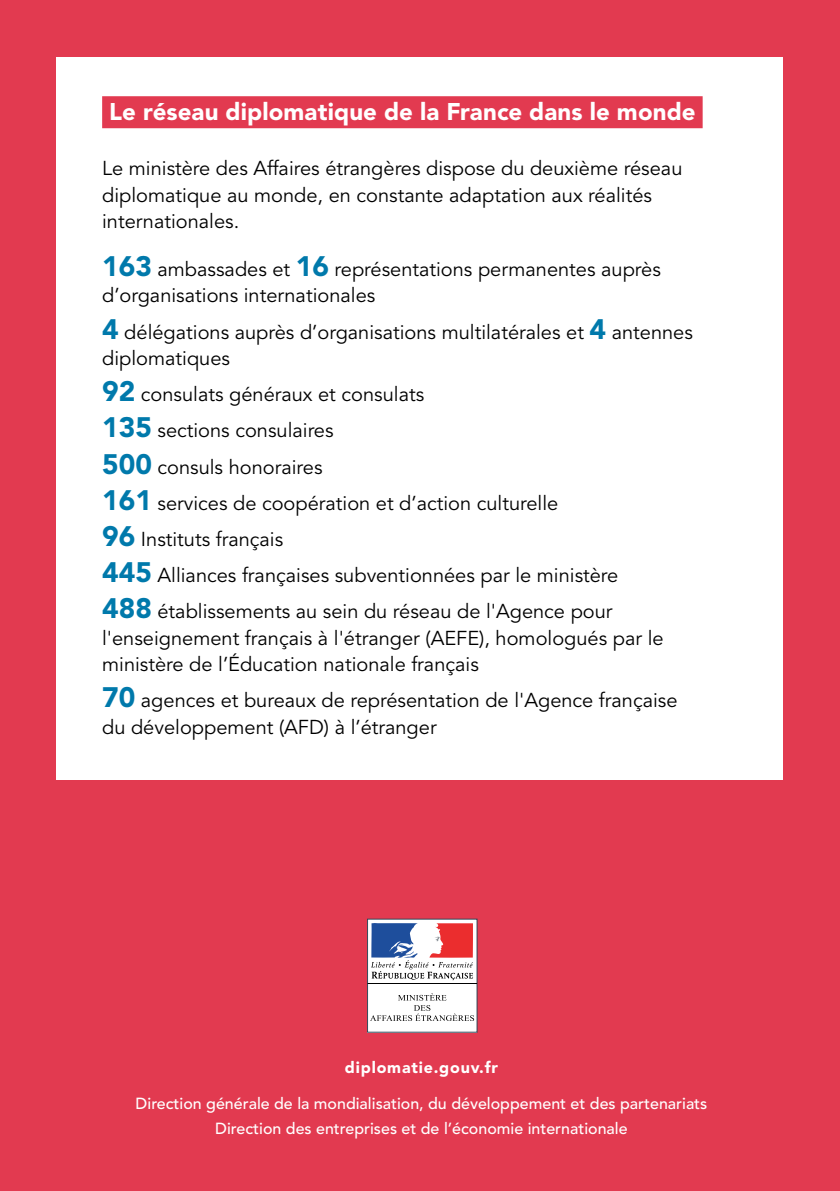
<style>
.page{position:relative;width:840px;height:1191px;background:#fff}
.page>*{position:absolute;margin:0;border:0;box-sizing:border-box;transform-origin:0 0}
.t1{font:900 24px "Avenir LT Std";letter-spacing:.005em;color:#fff}
.t2{font:20px/26.6px "Avenir LT Std";color:#000}
.t3{font:500 16px/24.8px "Avenir LT Std";color:#fff;text-align:center}
.t4{font:900 16px "Avenir LT Std";letter-spacing:.05em;color:#fff}
.s1{font-weight:900;font-size:28px;color:#0079ab}
</style>
<div class="page">
<div style="left:0;top:0;width:839px;height:1191px;background:#e23a50"></div>
<div style="left:57px;top:57px;width:725px;height:722px;background:#fff"></div>
<div style="left:102px;top:96px;width:600px;height:32px;background:#e23a50"></div>
<div style="left:367px;top:919px;width:110px;height:113px;background:#fff"></div>
<svg style="left:370px;top:993px;width:104px;height:28px"></svg>
<svg style="left:371px;top:923px;width:102px;height:57px"></svg>
<hr style="left:367px;top:983px;width:110px;height:1px;background:#000">
<p class="t1" style="left:109px;top:97px;width:587px">Le réseau diplomatique de la France dans le monde</p>
<p class="t2" style="left:102px;top:155px;width:581px">Le ministère des Affaires étrangères dispose du deuxième réseau diplomatique au monde, en constante adaptation aux réalités internationales.</p>
<p class="t2" style="left:102px;top:256px;width:560px"><span class="s1">163</span> ambassades et <span class="s1">16</span> représentations permanentes auprès d’organisations internationales</p>
<p class="t2" style="left:102px;top:319px;width:592px"><span class="s1">4</span> délégations auprès d’organisations multilatérales et <span class="s1">4</span> antennes diplomatiques</p>
<p class="t2" style="left:102px;top:377px;width:517px;line-height:36.2px"><span class="s1">92</span> consulats généraux et consulats<br><span class="s1">135</span> sections consulaires<br><span class="s1">500</span> consuls honoraires<br><span class="s1">161</span> services de coopération et d’action culturelle<br><span class="s1">96</span> Instituts français<br><span class="s1">445</span> Alliances françaises subventionnées par le ministère <span class="s1">488</span> établissements au sein du réseau de l'Agence pour</p>
<p class="t2" style="left:102px;top:625px;width:562px">l'enseignement français à l'étranger (AEFE), homologués par le ministère de l’Éducation nationale français</p>
<p class="t2" style="left:102px;top:688px;width:576px"><span class="s1">70</span> agences et bureaux de représentation de l'Agence française du développement (AFD) à l’étranger</p>
<p class="t4" style="left:345px;top:1058px;width:154px">diplomatie.gouv.fr</p>
<p class="t3" style="left:135px;top:1091px;width:573px">Direction générale de la mondialisation, du développement et des partenariats<br>Direction des entreprises et de l’économie internationale</p>
</div>
